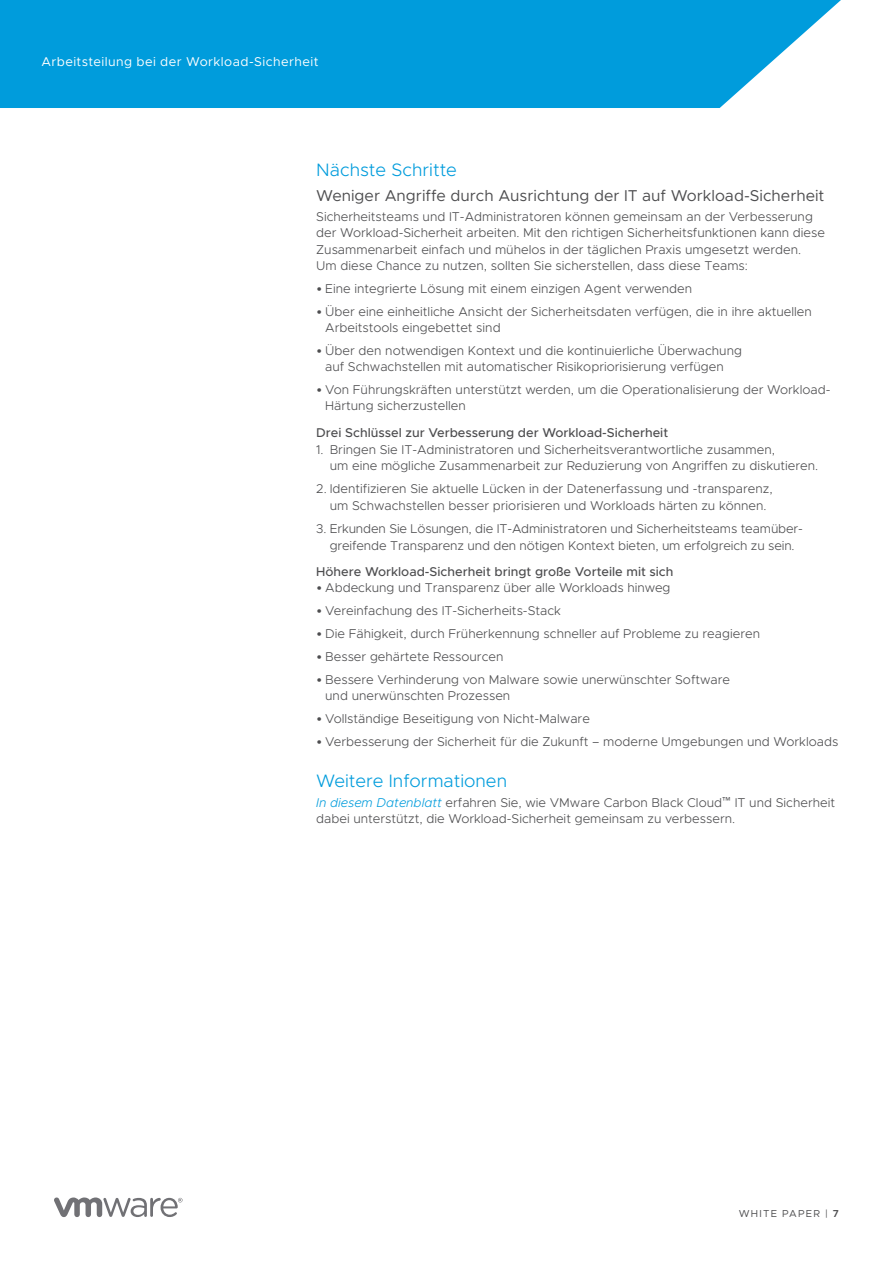
<style>
.page{position:relative;width:893px;height:1263px;background:#fff}
.page>*{position:absolute;margin:0;border:0;box-sizing:border-box;transform-origin:0 0}
.t1{font:300 18px "Metropolis";color:#009cdc}
.t2{font:15.75px "Metropolis";color:#4d4d4f}
.t3{font:300 12.75px/16.5px "Metropolis";color:#4d4d4f}
.t4{font:500 12.75px "Metropolis";color:#4d4d4f}
.t5{font:12.75px "Metropolis";letter-spacing:.035em;color:#fff}
.t6{font:10.2px "Metropolis";letter-spacing:.12em;color:#4d4d4f}
.s1{font-family:"Calibri"}
.s2{font-style:italic;color:#009cdc}
.s3{font-weight:600}
</style>
<div class="page">
<svg style="left:0;top:0;width:841px;height:108px;background:#12a3de"></svg>
<svg style="left:54px;top:1197px;width:129px;height:20px"></svg>
<p class="t5" style="left:41px;top:53px;width:279px">Arbeitsteilung bei der Workload-Sicherheit</p>
<h1 class="t1" style="left:316px;top:159px;width:142px">Nächste Schritte</h1>
<p class="t2" style="left:316px;top:186px;width:510px">Weniger Angriffe durch Ausrichtung der IT auf Workload-Sicherheit</p>
<p class="t3" style="left:316px;top:208px;width:510px">Sicherheitsteams und IT-Administratoren können gemeinsam an der Verbesserung der Workload-Sicherheit arbeiten. Mit den richtigen Sicherheitsfunktionen kann diese Zusammenarbeit einfach und mühelos in der täglichen Praxis umgesetzt werden.<br>Um diese Chance zu nutzen, sollten Sie sicherstellen, dass diese Teams:</p>
<p class="t3" style="left:316px;top:281px;width:377px"><span class="s1">•</span> Eine integrierte Lösung mit einem einzigen Agent verwenden</p>
<p class="t3" style="left:325px;top:304px;width:488px;text-indent:-9px"><span class="s1">•</span> Über eine einheitliche Ansicht der Sicherheitsdaten verfügen, die in ihre aktuellen<br>Arbeitstools eingebettet sind</p>
<p class="t3" style="left:325px;top:343px;width:418px;text-indent:-9px"><span class="s1">•</span> Über den notwendigen Kontext und die kontinuierliche Überwachung auf Schwachstellen mit automatischer Risikopriorisierung verfügen</p>
<p class="t3" style="left:325px;top:382px;width:507px;text-indent:-9px"><span class="s1">•</span> Von Führungskräften unterstützt werden, um die Operationalisierung der Workload-<br>Härtung sicherzustellen</p>
<p class="t4" style="left:316px;top:425px;width:353px">Drei Schlüssel zur Verbesserung der Workload-Sicherheit</p>
<p class="t3" style="left:330px;top:441px;width:490px;text-indent:-14px">1. Bringen Sie IT-Administratoren und Sicherheitsverantwortliche zusammen,<br>um eine mögliche Zusammenarbeit zur Reduzierung von Angriffen zu diskutieren.</p>
<p class="t3" style="left:316px;top:481px;width:458px;text-align:center">2. Identifizieren Sie aktuelle Lücken in der Datenerfassung und -transparenz, um Schwachstellen besser priorisieren und Workloads härten zu können.</p>
<p class="t3" style="left:316px;top:520px;width:488px;text-align:center">3. Erkunden Sie Lösungen, die IT-Administratoren und Sicherheitsteams teamüber&shy;greifende Transparenz und den nötigen Kontext bieten, um erfolgreich zu sein.</p>
<p class="t4" style="left:316px;top:564px;width:359px">Höhere Workload-Sicherheit bringt große Vorteile mit sich</p>
<p class="t3" style="left:316px;top:580px;width:356px"><span class="s1">•</span> Abdeckung und Transparenz über alle Workloads hinweg</p>
<p class="t3" style="left:316px;top:602px;width:246px"><span class="s1">•</span> Vereinfachung des IT-Sicherheits-Stack</p>
<p class="t3" style="left:316px;top:625px;width:445px"><span class="s1">•</span> Die Fähigkeit, durch Früherkennung schneller auf Probleme zu reagieren</p>
<p class="t3" style="left:316px;top:648px;width:189px"><span class="s1">•</span> Besser gehärtete Ressourcen</p>
<p class="t3" style="left:325px;top:671px;width:406px;text-indent:-9px"><span class="s1">•</span> Bessere Verhinderung von Malware sowie unerwünschter Software und unerwünschten Prozessen</p>
<p class="t3" style="left:316px;top:710px;width:275px"><span class="s1">•</span> Vollständige Beseitigung von Nicht-Malware</p>
<p class="t3" style="left:316px;top:733px;width:524px"><span class="s1">•</span> Verbesserung der Sicherheit für die Zukunft – moderne Umgebungen und Workloads</p>
<h1 class="t1" style="left:316px;top:769px;width:192px">Weitere Informationen</h1>
<p class="t3" style="left:316px;top:794px;width:520px"><span class="s2">In diesem Datenblatt</span> erfahren Sie, wie VMware Carbon Black Cloud<span class="s1">™</span> IT und Sicherheit dabei unterstützt, die Workload-Sicherheit gemeinsam zu verbessern.</p>
<p class="t6" style="left:739px;top:1207px;width:102px">WHITE PAPER | <span class="s3">7</span></p>
</div>
